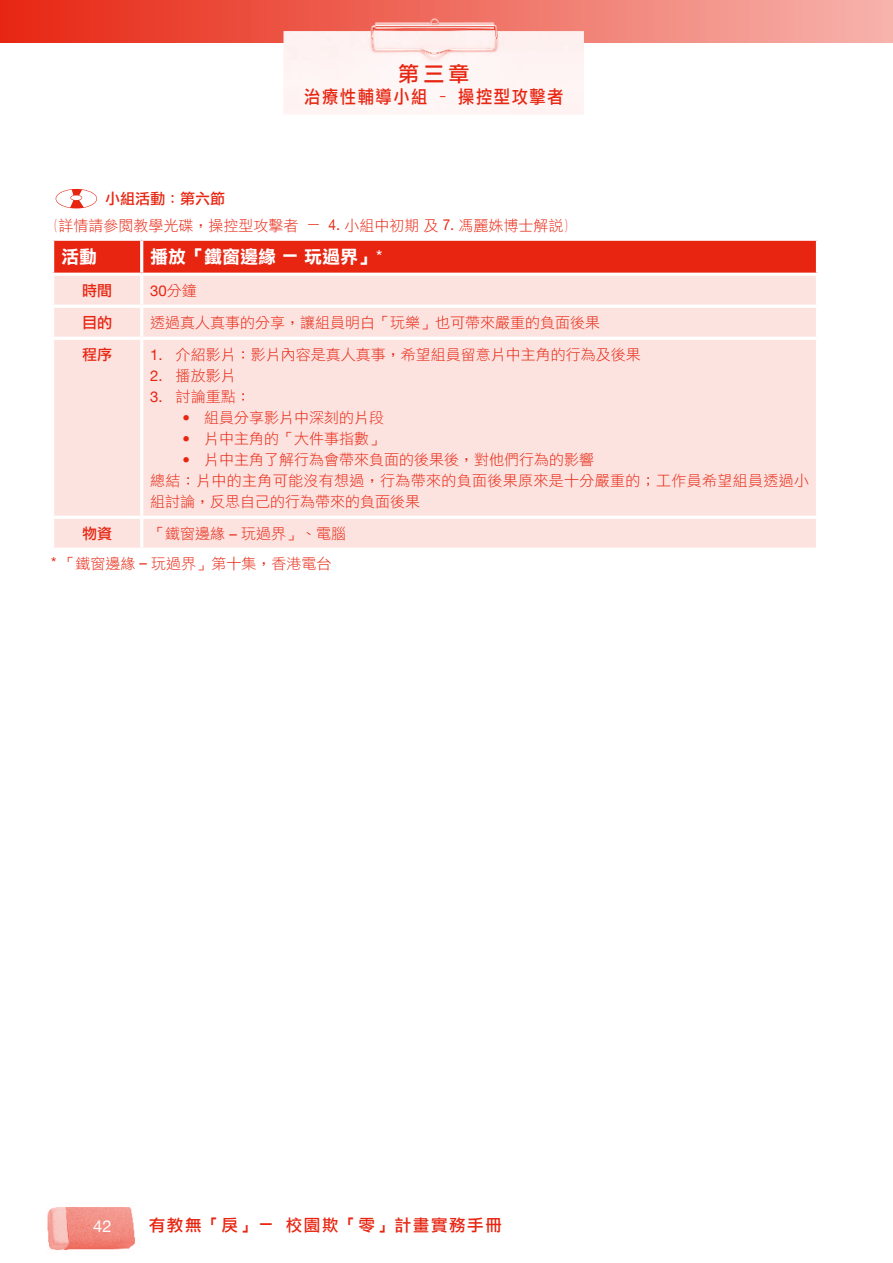
<style>
.page{position:relative;width:893px;height:1263px;background:#fff}
.page>*{position:absolute;margin:0;border:0;box-sizing:border-box;transform-origin:0 0}
.t1{font:21px "DF Li Hei Md WIN BF";color:#e72511}
.t2{font:18px "DF Li Hei Bd WIN BF";color:#fff}
.t3{font:18px "DF Li Hei Md WIN BF";letter-spacing:.1em;color:#e72511;scale:.9 1}
.t4{font:16.5px "DF Li Hei Md WIN BF";letter-spacing:.1em;color:#e72511}
.t5{font:16.5px "Helvetica Neue LT";color:#fff}
.t6{font:15px/21px "DF Li Hei Lt WIN BF";color:#e72511}
.t7{font:15px/27px "DF Li Hei Lt WIN BF";color:#e72511;scale:.5 1}
.t8{font:15px "DF Li Hei Md WIN BF";color:#e72511}
.t9{font:15px "Helvetica Neue LT";color:#e72511}
.s1{font-family:"DF Li Hei Md WIN BF"}
.s2{font-family:"Helvetica Neue LT"}
.s3{font-family:"DF Li Hei Lt WIN BF"}
</style>
<div class="page">
<div style="left:0;top:0;width:893px;height:43px;background:linear-gradient(to right,#e72612,#f7b4ad)"></div>
<img style="left:47px;top:1207px;width:89px;height:43px">
<img style="left:284px;top:6px;width:300px;height:108px">
<hr style="left:892px;top:0;width:1px;height:43px;background:#f7b4ad">
<div style="left:54px;top:241px;width:762px;height:32px;background:#e72511"></div>
<div style="left:54px;top:276px;width:762px;height:272px;background:#fce3e0"></div>
<hr style="left:140px;top:241px;width:3px;height:32px;background:#fff">
<hr style="left:140px;top:276px;width:3px;height:29px;background:#fff">
<hr style="left:51px;top:305px;width:91px;height:3px;background:#fff">
<hr style="left:142px;top:305px;width:677px;height:3px;background:#fff">
<hr style="left:140px;top:308px;width:3px;height:29px;background:#fff">
<hr style="left:51px;top:337px;width:91px;height:3px;background:#fff">
<hr style="left:142px;top:337px;width:677px;height:3px;background:#fff">
<hr style="left:140px;top:340px;width:3px;height:176px;background:#fff">
<hr style="left:51px;top:516px;width:91px;height:3px;background:#fff">
<hr style="left:142px;top:516px;width:677px;height:3px;background:#fff">
<hr style="left:140px;top:519px;width:3px;height:29px;background:#fff">
<svg style="left:56px;top:189px;width:41px;height:19px"></svg>
<p class="t1" style="left:398px;top:63px;width:73px">第三章</p>
<p class="t3" style="left:304px;top:88px;width:290px">治療性輔導小組 - 操控型攻擊者</p>
<p class="t7" style="left:51px;top:185px;width:1042px;text-indent:54px"><span class="s1">小組活動：第六節<br></span>（詳情請參閱教學光碟，操控型攻擊者－ <span class="s2">4.</span> 小組中初期及 <span class="s2">7.</span> 馮麗姝博士解說）</p>
<p class="t2" style="left:61px;top:248px;width:37px">活動</p>
<p class="t2" style="left:150px;top:248px;width:234px">播放「鐵窗邊緣－玩過界」<span class="s2">*</span></p>
<p class="t8" style="left:82px;top:283px;width:31px">時間</p>
<p class="t9" style="left:150px;top:281px;width:48px">30<span class="s3">分鐘</span></p>
<p class="t8" style="left:82px;top:315px;width:31px">目的</p>
<p class="t6" style="left:150px;top:312px;width:452px">透過真人真事的分享，讓組員明白「玩樂」也可帶來嚴重的負面後果</p>
<p class="t8" style="left:82px;top:347px;width:31px">程序</p>
<p class="t6" style="left:150px;top:344px;width:492px"><span class="s2">1 .</span> 介紹影片：影片內容是真人真事，希望組員留意片中主角的行為及後果</p>
<p class="t6" style="left:150px;top:365px;width:87px"><span class="s2">2.</span> 播放影片</p>
<p class="t6" style="left:150px;top:386px;width:102px"><span class="s2">3.</span> 討論重點：</p>
<p class="t6" style="left:183px;top:407px;width:203px"><span class="s2">•</span> 組員分享影片中深刻的片段</p>
<p class="t6" style="left:183px;top:428px;width:203px"><span class="s2">•</span> 片中主角的「大件事指數」</p>
<p class="t6" style="left:150px;top:449px;width:660px;text-indent:32px"><span class="s2">•</span> 片中主角了解行為會帶來負面的後果後，對他們行為的影響<br>總結：片中的主角可能沒有想過，行為帶來的負面後果原來是十分嚴重的；工作員希望組員透過小組討論，反思自己的行為帶來的負面後果</p>
<p class="t8" style="left:82px;top:526px;width:31px">物資</p>
<p class="t6" style="left:51px;top:518px;width:297px;line-height:30.2px;text-indent:99px">「鐵窗邊緣 <span class="s2">–</span> 玩過界」、電腦<span class="s2">*</span> 「鐵窗邊緣 <span class="s2">–</span> 玩過界」第十集，香港電台</p>
<p class="t5" style="left:93px;top:1216px;width:18px">42</p>
<p class="t4" style="left:149px;top:1217px;width:355px">有教無「戾」－ 校園欺「零」計畫實務手冊</p>
</div>
